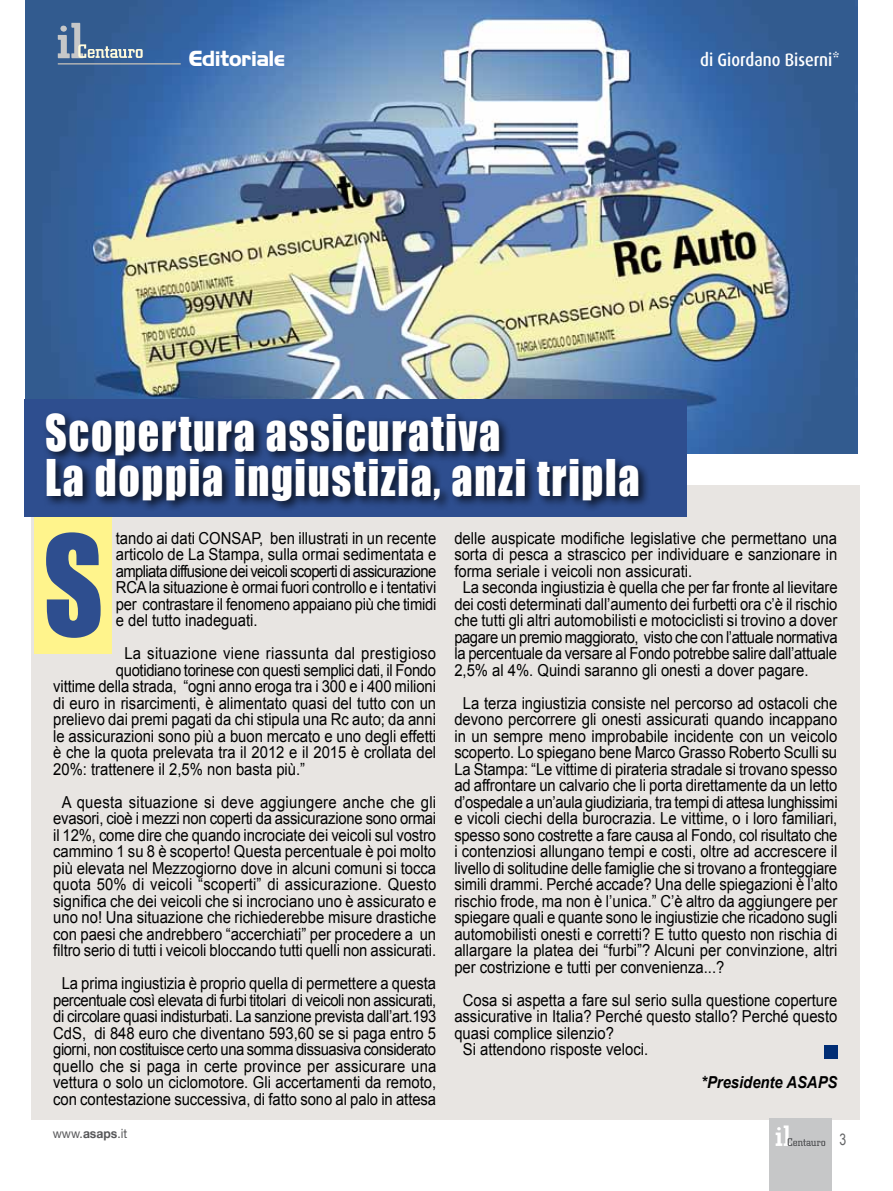
<style>
.page{position:relative;width:893px;height:1191px;background:#fff}
.page>*{position:absolute;margin:0;border:0;box-sizing:border-box;transform-origin:0 0}
.t1{font:46.5px/45px "Impact";letter-spacing:.04em;color:#fff;scale:.91 1}
.t2{font:700 19.5px "Highland Gothic FLF";color:#fff}
.t3{font:500 18px "Dax";color:#fff;scale:.9 1}
.t4{font:16.5px/16.5px "Arial";color:#000;text-align:justify;scale:.9 1}
.t5{font:16.5px "Arial";letter-spacing:-.02em;color:#000;scale:.9 1}
.t6{font:16.5px "Arial";letter-spacing:-.03em;color:#000;scale:.9 1}
.t7{font:16.5px "Arial";letter-spacing:-.025em;color:#000;scale:.9 1}
.t8{font:16.5px "Arial";letter-spacing:.02em;color:#000;scale:.9 1}
.t9{font:italic 700 16.5px "Arial";color:#000;scale:.9 1}
.t10{font:15.75px "Arial Narrow";color:#646567;scale:.95 1}
.t11{font:12.75px "Helvetica Neue";color:#58585a;scale:.95 1}
.s1{font-weight:700}
</style>
<div class="page">
<img style="left:25px;top:0;width:832px;height:453px">
<div style="left:31px;top:485px;width:828px;height:634px;background:#e8e5e2"></div>
<div style="left:770px;top:1118px;width:62px;height:73px;background:#c6c7c8"></div>
<svg style="left:776px;top:1125px;width:49px;height:21px"></svg>
<hr style="left:58px;top:63px;width:123px;height:2px;background:#b1b3b4">
<div style="left:34px;top:498px;width:78px;height:155px;background:#fff48c"></div>
<svg style="left:58px;top:23px;width:85px;height:35px"></svg>
<svg style="left:46px;top:532px;width:55px;height:106px"></svg>
<div style="left:824px;top:1045px;width:13px;height:13px;background:#002d74"></div>
<div style="left:24px;top:400px;width:663px;height:117px;background:#2e4e8f"></div>
<div style="left:42px;top:410px;width:608px;height:103px;background:#000;opacity:.75"></div>
<p class="t2" style="left:189px;top:45px;width:97px">Editoriale</p>
<p class="t3" style="left:700px;top:49px;width:156px">di Giordano Biserni*</p>
<h1 class="t1" style="left:45px;top:409px;width:655px">Scopertura assicurativa<br>La doppia ingiustizia, anzi tripla</h1>
<p class="t4" style="left:116px;top:530px;width:358px">tando ai dati CONSAP, ben illustrati in un recente articolo de La Stampa, sulla ormai sedimentata e ampliata diffusione dei veicoli scoperti di assicurazione RCA la situazione è ormai fuori controllo e i tentativi per contrastare il fenomeno appaiano più che timidi e del tutto inadeguati.</p>
<p class="t8" style="left:124px;top:642px;width:348px">La situazione viene riassunta dal prestigioso</p>
<p class="t7" style="left:116px;top:659px;width:357px">quotidiano torinese con questi semplici dati, il Fondo</p>
<p class="t4" style="left:53px;top:678px;width:427px">vittime della strada, “ogni anno eroga tra i 300 e i 400 milioni</p>
<p class="t4" style="left:53px;top:695px;width:427px">di euro in risarcimenti, è alimentato quasi del tutto con un</p>
<p class="t4" style="left:53px;top:711px;width:427px">prelievo dai premi pagati da chi stipula una Rc auto; da anni</p>
<p class="t4" style="left:53px;top:728px;width:427px">le assicurazioni sono più a buon mercato e uno degli effetti</p>
<p class="t4" style="left:53px;top:744px;width:427px">è che la quota prelevata tra il 2012 e il 2015 è crollata del</p>
<p class="t4" style="left:53px;top:761px;width:282px">20%: trattenere il 2,5% non basta più.”</p>
<p class="t4" style="left:53px;top:794px;width:427px;text-align:center">A questa situazione si deve aggiungere anche che gli evasori, cioè i mezzi non coperti da assicurazione sono ormai il 12%, come dire che quando incrociate dei veicoli sul vostro cammino 1 su 8 è scoperto! Questa percentuale è poi molto più elevata nel Mezzogiorno dove in alcuni comuni si tocca quota 50% di veicoli “scoperti” di assicurazione. Questo significa che dei veicoli che si incrociano uno è assicurato e uno no! Una situazione che richiederebbe misure drastiche con paesi che andrebbero “accerchiati” per procedere a un filtro serio di tutti i veicoli bloccando tutti quelli non assicurati.</p>
<p class="t4" style="left:53px;top:975px;width:427px;text-align:center">La prima ingiustizia è proprio quella di permettere a questa percentuale così elevata di furbi titolari di veicoli non assicurati, di circolare quasi indisturbati. La sanzione prevista dall’art.193<br>CdS, di 848 euro che diventano 593,60 se si paga entro 5 giorni, non costituisce certo una somma dissuasiva considerato quello che si paga in certe province per assicurare una vettura o solo un ciclomotore. Gli accertamenti da remoto, con contestazione successiva, di fatto sono al palo in attesa</p>
<p class="t4" style="left:454px;top:530px;width:427px">delle auspicate modifiche legislative che permettano una</p>
<p class="t4" style="left:454px;top:546px;width:427px">sorta di pesca a strascico per individuare e sanzionare in</p>
<p class="t4" style="left:454px;top:563px;width:266px">forma seriale i veicoli non assicurati.</p>
<p class="t4" style="left:463px;top:579px;width:418px">La seconda ingiustizia è quella che per far fronte al lievitare</p>
<p class="t4" style="left:454px;top:596px;width:427px">dei costi determinati dall’aumento dei furbetti ora c’è il rischio</p>
<p class="t4" style="left:454px;top:612px;width:427px">che tutti gli altri automobilisti e motociclisti si trovino a dover</p>
<p class="t6" style="left:454px;top:626px;width:427px">pagare un premio maggiorato, visto che con l’attuale normativa</p>
<p class="t5" style="left:454px;top:642px;width:427px">la percentuale da versare al Fondo potrebbe salire dall’attuale</p>
<p class="t4" style="left:454px;top:662px;width:395px">2,5% al 4%. Quindi saranno gli onesti a dover pagare.</p>
<p class="t4" style="left:454px;top:695px;width:427px;text-indent:9px">La terza ingiustizia consiste nel percorso ad ostacoli che devono percorrere gli onesti assicurati quando incappano in un sempre meno improbabile incidente con un veicolo scoperto. Lo spiegano bene Marco Grasso Roberto Sculli su La Stampa: “Le vittime di pirateria stradale si trovano spesso ad affrontare un calvario che li porta direttamente da un letto d’ospedale a un’aula giudiziaria, tra tempi di attesa lunghissimi e vicoli ciechi della burocrazia. Le vittime, o i loro familiari, spesso sono costrette a fare causa al Fondo, col risultato che i contenziosi allungano tempi e costi, oltre ad accrescere il livello di solitudine delle famiglie che si trovano a fronteggiare simili drammi. Perché accade? Una delle spiegazioni è l’alto rischio frode, ma non è l’unica.” C’è altro da aggiungere per spiegare quali e quante sono le ingiustizie che ricadono sugli automobilisti onesti e corretti? E tutto questo non rischia di allargare la platea dei “furbi”? Alcuni per convinzione, altri per costrizione e tutti per convenienza...?</p>
<p class="t4" style="left:463px;top:992px;width:418px">Cosa si aspetta a fare sul serio sulla questione coperture</p>
<p class="t4" style="left:454px;top:1008px;width:427px">assicurative in Italia? Perché questo stallo? Perché questo</p>
<p class="t4" style="left:454px;top:1025px;width:179px">quasi complice silenzio?</p>
<p class="t4" style="left:463px;top:1041px;width:207px">Si attendono risposte veloci.</p>
<p class="t9" style="left:701px;top:1071px;width:153px">*Presidente ASAPS</p>
<p class="t11" style="left:53px;top:1126px;width:80px">www.<span class="s1">asaps</span>.it</p>
<p class="t10" style="left:840px;top:1127px;width:9px">3</p>
</div>
